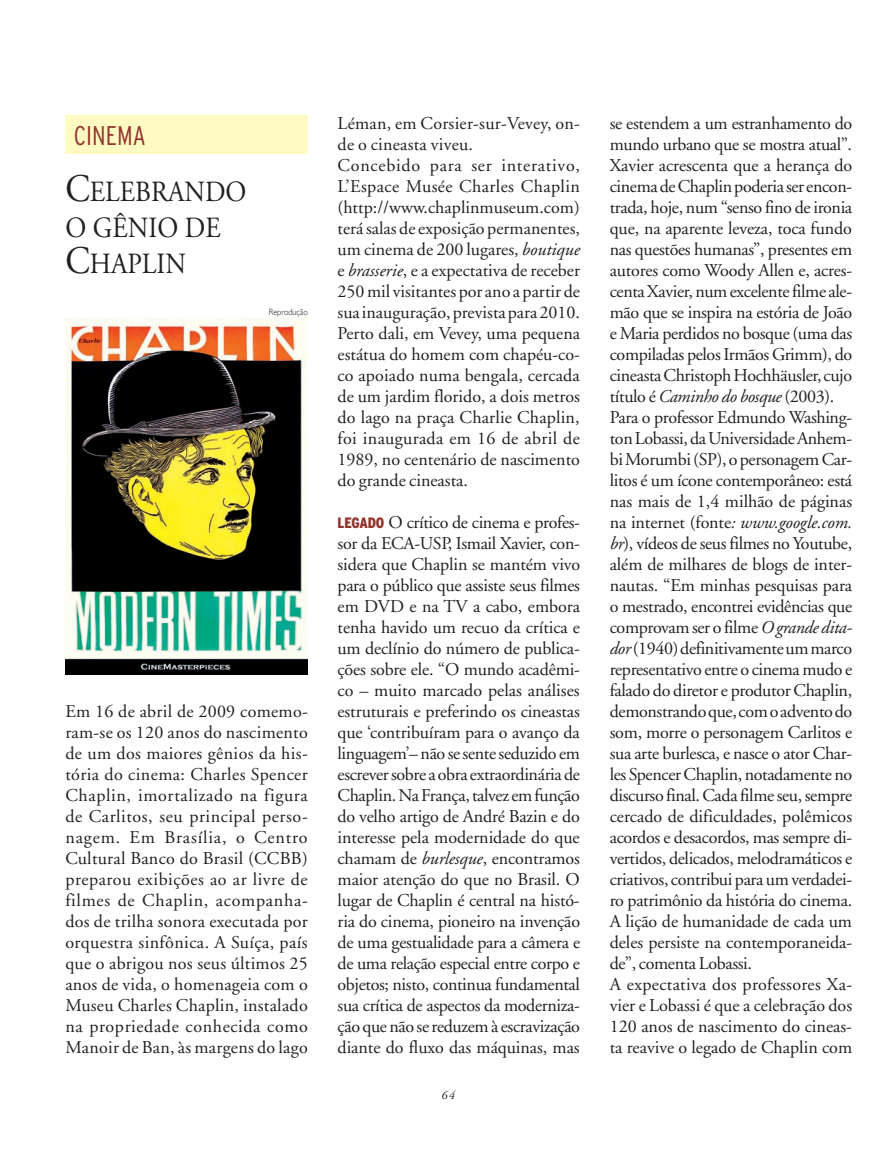
<style>
.page{position:relative;width:893px;height:1150px;background:#fff}
.page>*{position:absolute;margin:0;border:0;box-sizing:border-box;transform-origin:0 0}
.t1{font:29.25px/36px "Adobe Garamond";color:#231f20;scale:.9 1}
.t2{font:300 condensed 27px "Interstate";color:#92342e}
.t3{font:18px/21px "Adobe Garamond";letter-spacing:-.015em;color:#231f20;text-align:justify}
.t4{font:italic 12px "Adobe Garamond";color:#231f20}
.t5{font:300 9px "Gill Sans";color:#231f20;scale:.9 1}
.s1{font-size:39px}
.s2{font-style:italic}
.s3{font-family:"Interstate";font-weight:900;font-stretch:condensed;font-size:15px;color:#92342e}
</style>
<div class="page">
<div style="left:65px;top:115px;width:243px;height:38px;background:#fffac1"></div>
<img style="left:65px;top:318px;width:243px;height:357px">
<h2 class="t2" style="left:74px;top:120px;width:73px">CINEMA</h2>
<h1 class="t1" style="left:65px;top:174px;width:203px"><span class="s1">C</span>ELEBRANDO<br>O GÊNIO DE<br><span class="s1">C</span>HAPLIN</h1>
<p class="t5" style="left:269px;top:307px;width:45px">Reprodução</p>
<p class="t3" style="left:65px;top:701px;width:244px">Em 16 de abril de 2009 comemo&shy;ram-se os 120 anos do nascimento de um dos maiores gênios da his&shy;tória do cinema: Charles Spencer Chaplin, imortalizado na figura de Carlitos, seu principal perso&shy;nagem. Em Brasília, o Centro Cultural Banco do Brasil (CCBB) preparou exibições ao ar livre de filmes de Chaplin, acompanha&shy;dos de trilha sonora executada por orquestra sinfônica. A Suíça, país que o abrigou nos seus últimos 25 anos de vida, o homenageia com o Museu Charles Chaplin, instalado na propriedade conhecida como Manoir de Ban, às margens do lago</p>
<p class="t3" style="left:337px;top:113px;width:244px;text-align:left">Léman, em Corsier-sur-Vevey, on&shy;de o cineasta viveu.<br>Concebido para ser interativo,<br>L’Espace Musée Charles Chaplin (http://www.chaplinmuseum.com) terá salas de exposição permanentes, um cinema de 200 lugares, <span class="s2">boutique </span>e <span class="s2">brasserie</span>, e a expectativa de receber<br>250 mil visitantes por ano a partir de sua inauguração, prevista para 2010.<br>Perto dali, em Vevey, uma pequena estátua do homem com chapéu-co&shy;co apoiado numa bengala, cercada de um jardim florido, a dois metros do lago na praça Charlie Chaplin, foi inaugurada em 16 de abril de<br>1989, no centenário de nascimento do grande cineasta.</p>
<p class="t3" style="left:337px;top:512px;width:244px"><span class="s3">LEGADO</span> O crítico de cinema e profes&shy;sor da ECA-USP, Ismail Xavier, con&shy;sidera que Chaplin se mantém vivo para o público que assiste seus filmes em DVD e na TV a cabo, embora tenha havido um recuo da crítica e um declínio do número de publica&shy;ções sobre ele. “O mundo acadêmi&shy;co – muito marcado pelas análises estruturais e preferindo os cineastas que ‘contribuíram para o avanço da linguagem’– não se sente seduzido em escrever sobre a obra extraordinária de Chaplin. Na França, talvez em função do velho artigo de André Bazin e do interesse pela modernidade do que chamam de <span class="s2">burlesque</span>, encontramos maior atenção do que no Brasil. O lugar de Chaplin é central na histó&shy;ria do cinema, pioneiro na invenção de uma gestualidade para a câmera e de uma relação especial entre corpo e objetos; nisto, continua fundamental sua crítica de aspectos da moderniza&shy;ção que não se reduzem à escravização diante do fluxo das máquinas, mas</p>
<p class="t4" style="left:441px;top:1088px;width:15px">64</p>
<p class="t3" style="left:610px;top:113px;width:244px;text-align:left">se estendem a um estranhamento do mundo urbano que se mostra atual”.<br>Xavier acrescenta que a herança do cinema de Chaplin poderia ser encon&shy;trada, hoje, num “senso fino de ironia que, na aparente leveza, toca fundo nas questões humanas”, presentes em autores como Woody Allen e, acres&shy;centa Xavier, num excelente filme ale&shy;mão que se inspira na estória de João e Maria perdidos no bosque (uma das compiladas pelos Irmãos Grimm), do cineasta Christoph Hochhäusler, cujo título é <span class="s2">Caminho do bosque</span> (2003).<br>Para o professor Edmundo Washing&shy;ton Lobassi, da Universidade Anhem&shy;bi Morumbi (SP), o personagem Car&shy;litos é um ícone contemporâneo: está nas mais de 1,4 milhão de páginas na internet (fonte<span class="s2">: www.google.com. br</span>), vídeos de seus filmes no Youtube, além de milhares de blogs de inter&shy;nautas. “Em minhas pesquisas para o mestrado, encontrei evidências que comprovam ser o filme <span class="s2">O grande dita&shy;dor</span> (1940) definitivamente um marco representativo entre o cinema mudo e falado do diretor e produtor Chaplin, demonstrando que, com o advento do som, morre o personagem Carlitos e sua arte burlesca, e nasce o ator Char&shy;les Spencer Chaplin, notadamente no discurso final. Cada filme seu, sempre cercado de dificuldades, polêmicos acordos e desacordos, mas sempre di&shy;vertidos, delicados, melodramáticos e criativos, contribui para um verdadei&shy;ro patrimônio da história do cinema.<br>A lição de humanidade de cada um deles persiste na contemporaneida&shy;de”, comenta Lobassi.<br>A expectativa dos professores Xa&shy;vier e Lobassi é que a celebração dos 120 anos de nascimento do cineas&shy;ta reavive o legado de Chaplin com</p>
</div>
